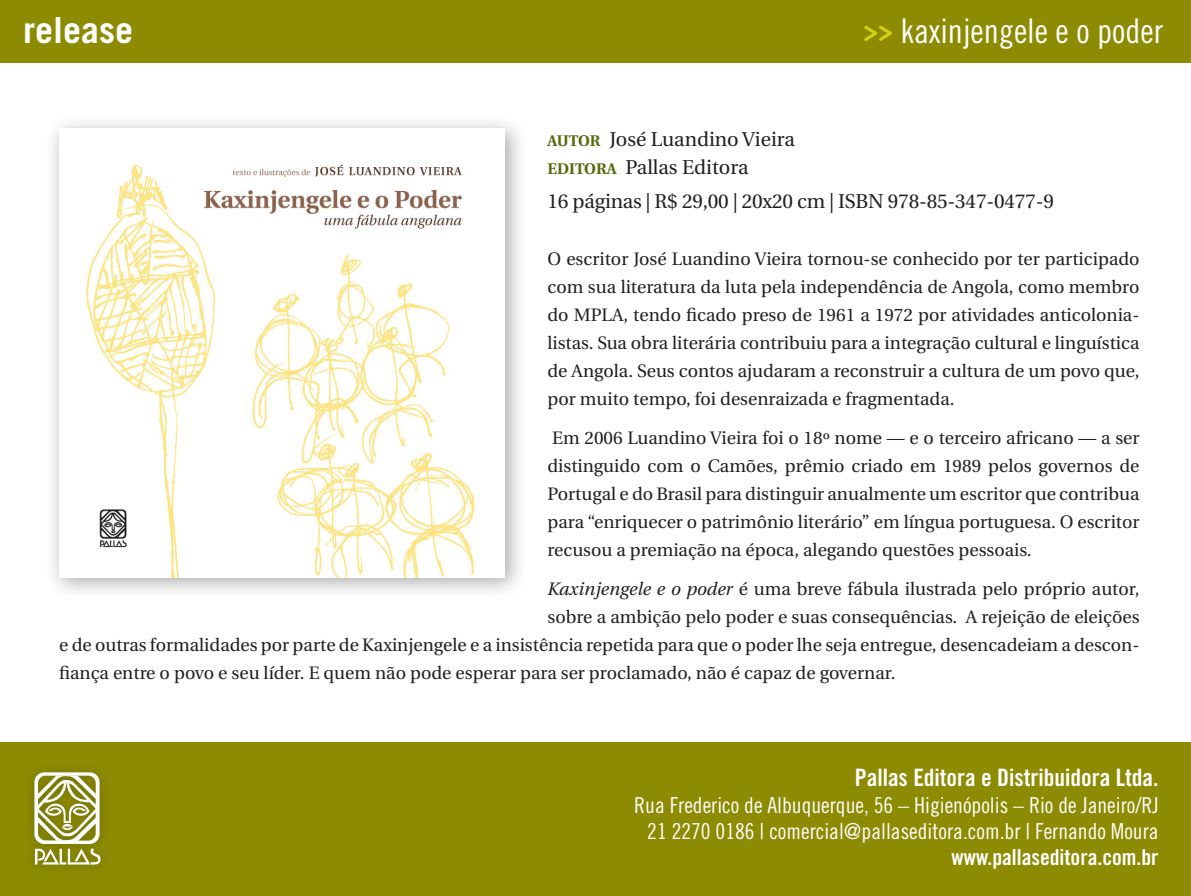
<style>
.page{position:relative;width:1191px;height:896px;background:#fff}
.page>*{position:absolute;margin:0;border:0;box-sizing:border-box;transform-origin:0 0}
.t1{font:700 36px "Trade Gothic";color:#fff}
.t2{font:34px "Trade Gothic Cond Eighteen";color:#fff}
.t3{font:24px "Trade Gothic Bold Cond Twenty";color:#fff}
.t4{font:22px "Trade Gothic Cond Eighteen";color:#fff}
.t5{font:22px "Trade Gothic Bold Cond Twenty";color:#fff}
.t6{font:20px "Utopia";letter-spacing:-.01em;color:#231f20}
.t7{font:18px/28px "Utopia";color:#231f20}
.s1{font-family:"Westminster";font-size:36px;color:#d4d110}
.s2{font-weight:700;font-size:15.4px;color:#556b0e}
.s3{font-style:italic}
</style>
<div class="page">
<div style="left:0;top:743px;width:1191px;height:153px;background:#8d8b02"></div>
<svg style="left:34px;top:772px;width:67px;height:92px"></svg>
<div style="left:0;top:0;width:1191px;height:62px;background:#8d8b02"></div>
<div style="left:43px;top:113px;width:484px;height:487px;background:#231f20;opacity:.4"></div>
<img style="left:59px;top:129px;width:446px;height:448px">
<p class="t1" style="left:23px;top:8px;width:111px">release</p>
<p class="t2" style="left:863px;top:11px;width:301px"><span class="s1">&gt;&gt;</span> kaxinjengele e o poder</p>
<p class="t6" style="left:547px;top:128px;width:249px"><span class="s2">AUTOR</span> José Luandino Vieira</p>
<p class="t6" style="left:547px;top:156px;width:202px"><span class="s2">EDITORA</span> Pallas Editora</p>
<p class="t6" style="left:547px;top:190px;width:508px">16 páginas | R$ 29,00 | 20x20 cm | ISBN 978-85-347-0477-9</p>
<p class="t7" style="left:547px;top:245px;width:593px">O escritor José Luandino Vieira tornou-se conhecido por ter participado com sua literatura da luta pela independência de Angola, como membro do MPLA, tendo ficado preso de 1961 a 1972 por atividades anticolonia&shy;listas. Sua obra literária contribuiu para a integração cultural e linguística de Angola. Seus contos ajudaram a reconstruir a cultura de um povo que, por muito tempo, foi desenraizada e fragmentada.</p>
<p class="t7" style="left:547px;top:424px;width:593px;text-align:justify">Em 2006 Luandino Vieira foi o 18º nome — e o terceiro africano — a ser distinguido com o Camões, prêmio criado em 1989 pelos governos de Portugal e do Brasil para distinguir anualmente um escritor que contribua para “enriquecer o patrimônio literário” em língua portuguesa. O escritor recusou a premiação na época, alegando questões pessoais.</p>
<p class="t7" style="left:547px;top:575px;width:593px"><span class="s3">Kaxinjengele e o poder</span> é uma breve fábula ilustrada pelo próprio autor,</p>
<p class="t7" style="left:547px;top:603px;width:593px">sobre a ambição pelo poder e suas consequências. A rejeição de eleições</p>
<p class="t7" style="left:59px;top:631px;width:1082px">e de outras formalidades por parte de Kaxinjengele e a insistência repetida para que o poder lhe seja entregue, desencadeiam a descon-</p>
<p class="t7" style="left:59px;top:659px;width:838px">fiança entre o povo e seu líder. E quem não pode esperar para ser proclamado, não é capaz de governar.</p>
<p class="t3" style="left:854px;top:763px;width:305px">Pallas Editora e Distribuidora Ltda.</p>
<p class="t4" style="left:634px;top:791px;width:526px">Rua Frederico de Albuquerque, 56 – Higienópolis – Rio de Janeiro/RJ</p>
<p class="t4" style="left:647px;top:818px;width:513px">21 2270 0186 | comercial@pallaseditora.com.br | Fernando Moura</p>
<p class="t5" style="left:951px;top:844px;width:208px">www.pallaseditora.com.br</p>
</div>
